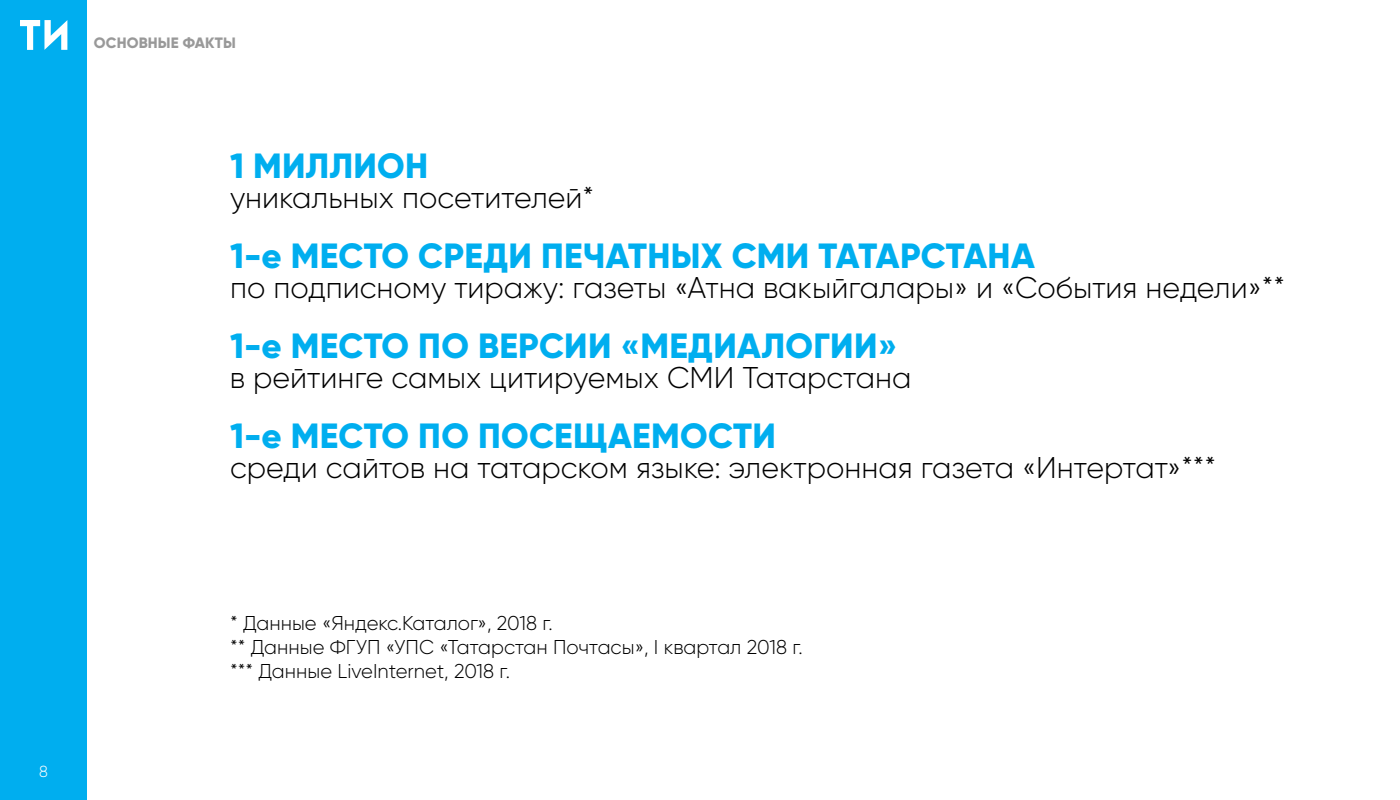
<style>
.page{position:relative;width:1400px;height:800px;background:#fff}
.page>*{position:absolute;margin:0;border:0;box-sizing:border-box;transform-origin:0 0}
.t1{font:800 35px "Gilroy";letter-spacing:.01em;color:#00aeef}
.t2{font:300 30px "Gilroy";color:#000}
.t3{font:300 20px/24px "Gilroy";color:#000}
.t4{font:300 16px "Gilroy";color:#fff}
.t5{font:800 15px "Gilroy";letter-spacing:.01em;color:#999}
</style>
<div class="page">
<div style="left:0;top:0;width:87px;height:800px;background:#00aeef"></div>
<svg style="left:20px;top:20px;width:47px;height:30px"></svg>
<p class="t5" style="left:94px;top:33px;width:143px">ОСНОВНЫЕ ФАКТЫ</p>
<p class="t1" style="left:230px;top:144px;width:200px">1 МИЛЛИОН</p>
<p class="t2" style="left:230px;top:179px;width:366px">уникальных посетителей*</p>
<p class="t1" style="left:230px;top:234px;width:806px">1-е МЕСТО СРЕДИ ПЕЧАТНЫХ СМИ ТАТАРСТАНА</p>
<p class="t2" style="left:230px;top:269px;width:1056px">по подписному тиражу: газеты «Атна вакыйгалары» и «События недели»**</p>
<p class="t1" style="left:230px;top:324px;width:669px">1-е МЕСТО ПО ВЕРСИИ «МЕДИАЛОГИИ»</p>
<p class="t2" style="left:230px;top:359px;width:683px">в рейтинге самых цитируемых СМИ Татарстана</p>
<p class="t1" style="left:230px;top:414px;width:547px">1-е МЕСТО ПО ПОСЕЩАЕМОСТИ</p>
<p class="t2" style="left:230px;top:449px;width:988px">среди сайтов на татарском языке: электронная газета «Интертат»***</p>
<p class="t4" style="left:39px;top:761px;width:10px">8</p>
<p class="t3" style="left:230px;top:611px;width:574px">* Данные «Яндекс.Каталог», 2018 г.<br>** Данные ФГУП «УПС «Татарстан Почтасы», I квартал 2018 г. *** Данные LiveInternet, 2018 г.</p>
</div>
